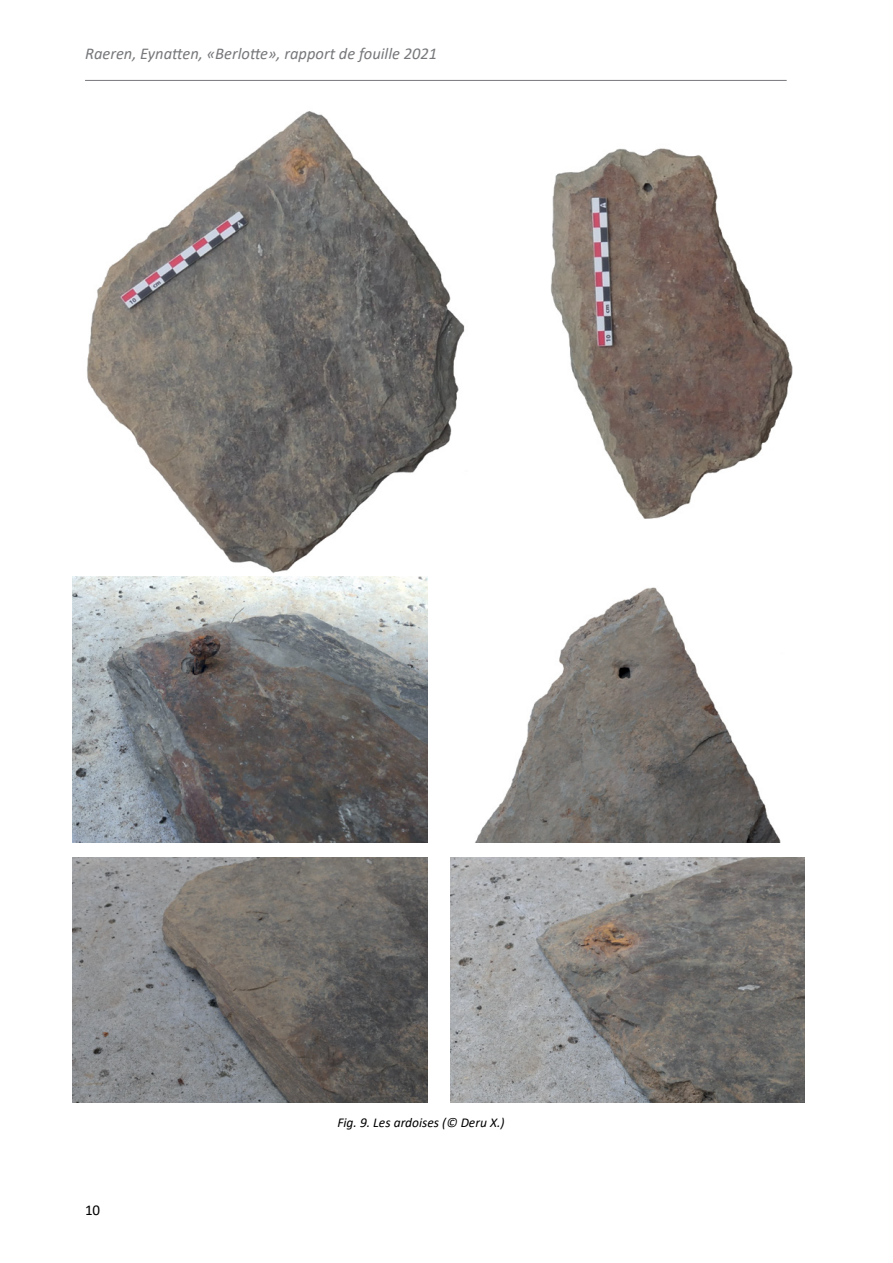
<style>
.page{position:relative;width:893px;height:1263px;background:#fff}
.page>*{position:absolute;margin:0;border:0;box-sizing:border-box;transform-origin:0 0}
.t1{font:italic 16.5px "Calibri";color:#77787b}
.t2{font:15px "Calibri";color:#000}
.Légendes_figures_cen{font:italic 13.5px "Calibri";color:#000}
</style>
<div class="page">
<hr style="left:85px;top:80px;width:702px;height:1px;background:#77787b">
<img style="left:72px;top:111px;width:393px;height:470px">
<img style="left:551px;top:148px;width:242px;height:371px">
<img style="left:451px;top:580px;width:330px;height:262px">
<img style="left:73px;top:577px;width:354px;height:265px">
<img style="left:73px;top:858px;width:354px;height:244px">
<img style="left:450px;top:858px;width:355px;height:244px">
<p class="t1" style="left:85px;top:42px;width:354px">Raeren, Eynatten, «Berlotte», rapport de fouille 2021</p>
<p class="t2" style="left:85px;top:1200px;width:17px">10</p>
<p class="Légendes_figures_cen" style="left:337px;top:1113px;width:169px">Fig. 9. Les ardoises (© Deru X.)</p>
</div>
